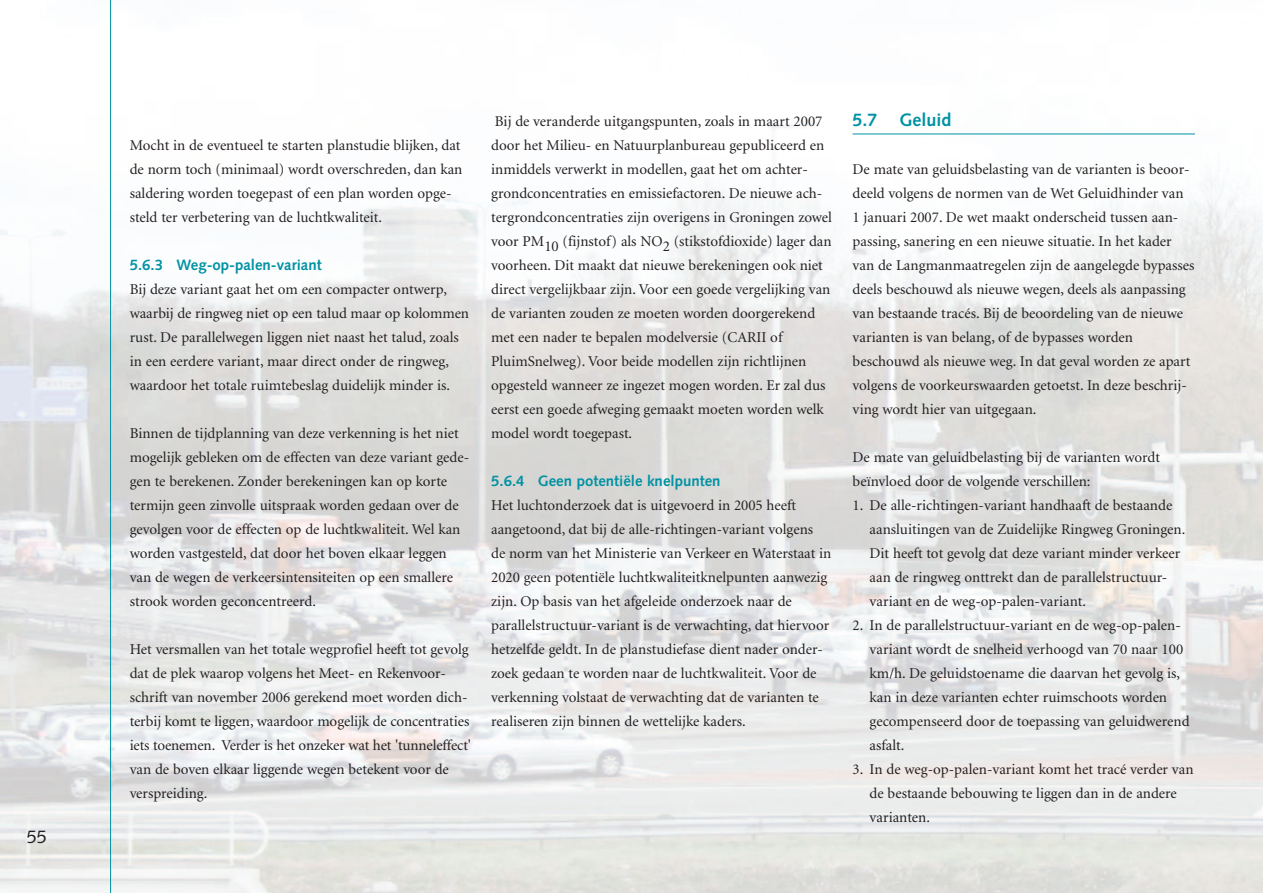
<style>
.page{position:relative;width:1263px;height:893px;background:#fff}
.page>*{position:absolute;margin:0;border:0;box-sizing:border-box;transform-origin:0 0}
.t1{font:700 18px "Syntax";color:#0092a3}
.t2{font:18px "Syntax";color:#231f20}
.t3{font:15px/24px "Minion";color:#231f20}
.t4{font:700 15px "Syntax";color:#0092a3}
</style>
<div class="page">
<img style="left:0;top:0;width:1263px;height:893px">
<hr style="left:853px;top:134px;width:342px;height:1px;background:#0092a3">
<hr style="left:110px;top:0;width:1px;height:893px;background:#0092a3">
<p class="t2" style="left:27px;top:829px;width:22px">55</p>
<p class="t3" style="left:130px;top:134px;width:334px">Mocht in de eventueel te starten planstudie blijken, dat de norm toch (minimaal) wordt overschreden, dan kan saldering worden toegepast of een plan worden opge&shy;steld ter verbetering van de luchtkwaliteit.</p>
<p class="t4" style="left:130px;top:259px;width:194px">5.6.3 Weg-op-palen-variant</p>
<p class="t3" style="left:130px;top:278px;width:341px">Bij deze variant gaat het om een compacter ontwerp, waarbij de ringweg niet op een talud maar op kolommen rust. De parallelwegen liggen niet naast het talud, zoals in een eerdere variant, maar direct onder de ringweg, waardoor het totale ruimtebeslag duidelijk minder is.</p>
<p class="t3" style="left:130px;top:422px;width:341px">Binnen de tijdplanning van deze verkenning is het niet mogelijk gebleken om de effecten van deze variant gede&shy;gen te berekenen. Zonder berekeningen kan op korte termijn geen zinvolle uitspraak worden gedaan over de gevolgen voor de effecten op de luchtkwaliteit. Wel kan worden vastgesteld, dat door het boven elkaar leggen van de wegen de verkeersintensiteiten op een smallere strook worden geconcentreerd.</p>
<p class="t3" style="left:130px;top:638px;width:343px">Het versmallen van het totale wegprofiel heeft tot gevolg dat de plek waarop volgens het Meet- en Rekenvoor&shy;schrift van november 2006 gerekend moet worden dich&shy;terbij komt te liggen, waardoor mogelijk de concentraties iets toenemen. Verder is het onzeker wat het 'tunneleffect' van de boven elkaar liggende wegen betekent voor de verspreiding.</p>
<p class="t3" style="left:491px;top:110px;width:342px">Bij de veranderde uitgangspunten, zoals in maart 2007 door het Milieu- en Natuurplanbureau gepubliceerd en inmiddels verwerkt in modellen, gaat het om achter&shy;grondconcentraties en emissiefactoren. De nieuwe ach&shy;tergrondconcentraties zijn overigens in Groningen zowel voor PM10 (fijnstof) als NO2 (stikstofdioxide) lager dan voorheen. Dit maakt dat nieuwe berekeningen ook niet direct vergelijkbaar zijn. Voor een goede vergelijking van de varianten zouden ze moeten worden doorgerekend met een nader te bepalen modelversie (CARII of PluimSnelweg). Voor beide modellen zijn richtlijnen opgesteld wanneer ze ingezet mogen worden. Er zal dus eerst een goede afweging gemaakt moeten worden welk model wordt toegepast.</p>
<p class="t4" style="left:491px;top:475px;width:231px">5.6.4 Geen potentiële knelpunten</p>
<p class="t3" style="left:491px;top:494px;width:342px">Het luchtonderzoek dat is uitgevoerd in 2005 heeft aangetoond, dat bij de alle-richtingen-variant volgens<br>de norm van het Ministerie van Verkeer en Waterstaat in 2020 geen potentiële luchtkwaliteitknelpunten aanwezig zijn. Op basis van het afgeleide onderzoek naar de parallelstructuur-variant is de verwachting, dat hiervoor hetzelfde geldt. In de planstudiefase dient nader onder&shy;zoek gedaan te worden naar de luchtkwaliteit. Voor de verkenning volstaat de verwachting dat de varianten te realiseren zijn binnen de wettelijke kaders.</p>
<p class="t1" style="left:853px;top:112px;width:100px">5.7 Geluid</p>
<p class="t3" style="left:853px;top:158px;width:343px">De mate van geluidsbelasting van de varianten is beoor&shy;deeld volgens de normen van de Wet Geluidhinder van 1 januari 2007. De wet maakt onderscheid tussen aan&shy;passing, sanering en een nieuwe situatie. In het kader van de Langmanmaatregelen zijn de aangelegde bypasses deels beschouwd als nieuwe wegen, deels als aanpassing van bestaande tracés. Bij de beoordeling van de nieuwe varianten is van belang, of de bypasses worden beschouwd als nieuwe weg. In dat geval worden ze apart volgens de voorkeurswaarden getoetst. In deze beschrij&shy;ving wordt hier van uitgegaan.</p>
<p class="t3" style="left:853px;top:446px;width:309px">De mate van geluidbelasting bij de varianten wordt beïnvloed door de volgende verschillen:</p>
<p class="t3" style="left:870px;top:494px;width:317px;text-indent:-17px">1. De alle-richtingen-variant handhaaft de bestaande aansluitingen van de Zuidelijke Ringweg Groningen.<br>Dit heeft tot gevolg dat deze variant minder verkeer aan de ringweg onttrekt dan de parallelstructuur&shy;variant en de weg-op-palen-variant.</p>
<p class="t3" style="left:870px;top:614px;width:321px;text-indent:-17px">2. In de parallelstructuur-variant en de weg-op-palen&shy;variant wordt de snelheid verhoogd van 70 naar 100 km/h. De geluidstoename die daarvan het gevolg is, kan in deze varianten echter ruimschoots worden gecompenseerd door de toepassing van geluidwerend asfalt.</p>
<p class="t3" style="left:870px;top:758px;width:325px;text-indent:-17px">3. In de weg-op-palen-variant komt het tracé verder van de bestaande bebouwing te liggen dan in de andere varianten.</p>
</div>
